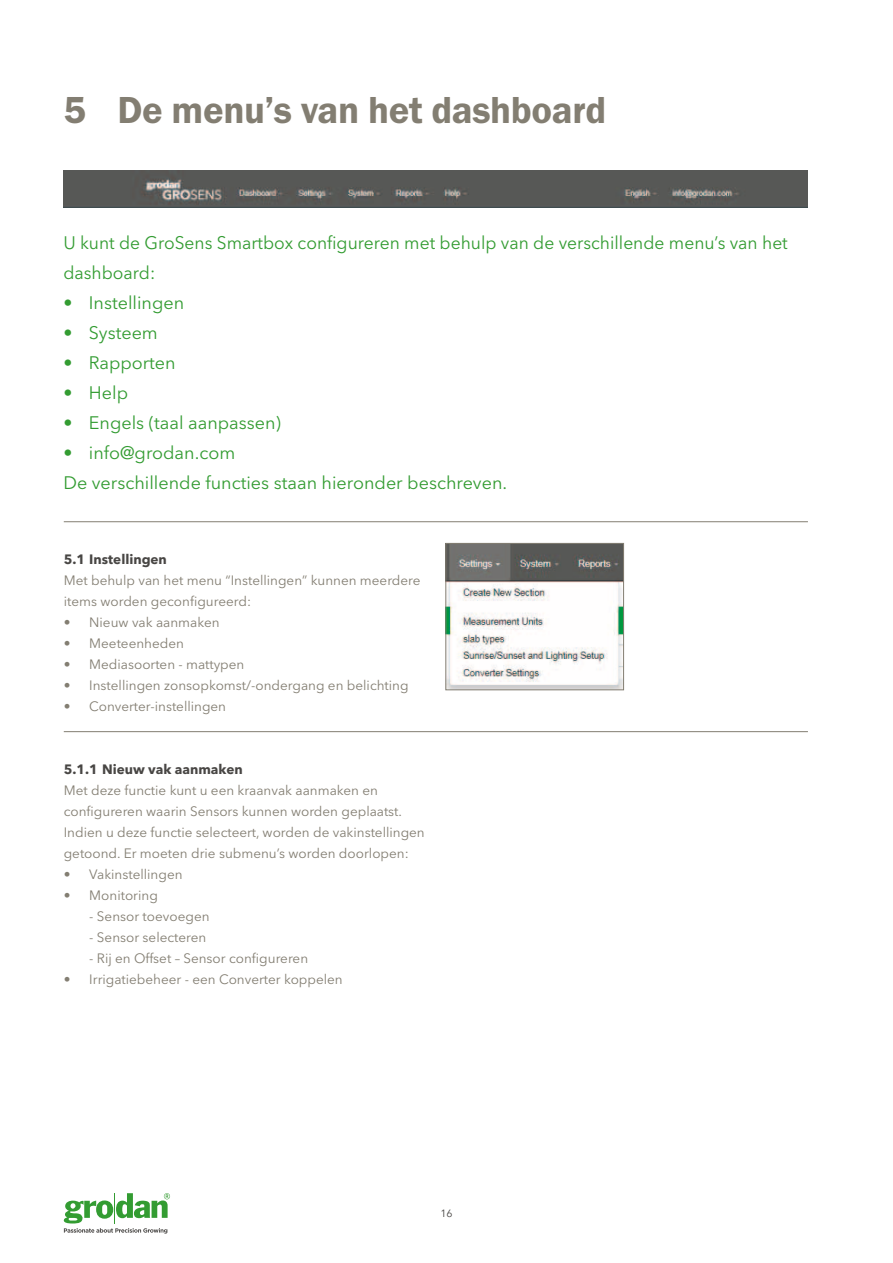
<style>
.page{position:relative;width:893px;height:1263px;background:#fff}
.page>*{position:absolute;margin:0;border:0;box-sizing:border-box;transform-origin:0 0}
.t1{font:39px "Franklin Got TOT Dem";letter-spacing:-.01em;color:#837e72}
.t2{font:18px/30px "Avenir Next LT Pro";color:#339c32}
.t3{font:13.5px/21px "Avenir Next LT Pro";color:#837e72}
.t4{font:700 13.5px "Avenir Next LT Pro";color:#484644}
.t5{font:10.5px "Avenir Next LT Pro";color:#484644}
</style>
<div class="page">
<svg style="left:64px;top:1193px;width:106px;height:40px"></svg>
<img style="left:63px;top:171px;width:745px;height:36px">
<img style="left:448px;top:545px;width:174px;height:143px">
<div style="left:446px;top:543px;width:178px;height:147px;border:1px solid #837e72"></div>
<hr style="left:64px;top:521px;width:744px;height:1px;background:#837e72">
<hr style="left:64px;top:731px;width:744px;height:1px;background:#837e72">
<h1 class="t1" style="left:63px;top:86px;width:544px">5 De menu’s van het dashboard</h1>
<h2 class="t2" style="left:63px;top:228px;width:726px">U kunt de GroSens Smartbox configureren met behulp van de verschillende menu’s van het dashboard:</h2>
<h2 class="t2" style="left:63px;top:288px;width:122px">• Instellingen</h2>
<h2 class="t2" style="left:63px;top:318px;width:96px">• Systeem</h2>
<h2 class="t2" style="left:63px;top:348px;width:114px">• Rapporten</h2>
<h2 class="t2" style="left:63px;top:378px;width:66px">• Help</h2>
<h2 class="t2" style="left:63px;top:408px;width:219px">• Engels (taal aanpassen)</h2>
<h2 class="t2" style="left:63px;top:438px;width:445px">• info@grodan.com<br>De verschillende functies staan hieronder beschreven.</h2>
<p class="t4" style="left:64px;top:551px;width:105px">5.1 Instellingen</p>
<p class="t3" style="left:64px;top:570px;width:358px">Met behulp van het menu “Instellingen” kunnen meerdere items worden geconfigureerd:</p>
<p class="t3" style="left:64px;top:612px;width:157px">• Nieuw vak aanmaken</p>
<p class="t3" style="left:64px;top:633px;width:122px">• Meeteenheden</p>
<p class="t3" style="left:64px;top:654px;width:182px">• Mediasoorten - mattypen</p>
<p class="t3" style="left:64px;top:675px;width:346px">• Instellingen zonsopkomst/-ondergang en belichting</p>
<p class="t3" style="left:64px;top:696px;width:164px">• Converter-instellingen</p>
<p class="t4" style="left:64px;top:761px;width:180px">5.1.1 Nieuw vak aanmaken</p>
<p class="t3" style="left:64px;top:780px;width:363px">Met deze functie kunt u een kraanvak aanmaken en configureren waarin Sensors kunnen worden geplaatst.<br>Indien u deze functie selecteert, worden de vakinstellingen getoond. Er moeten drie submenu’s worden doorlopen:</p>
<p class="t3" style="left:64px;top:864px;width:120px">• Vakinstellingen</p>
<p class="t3" style="left:64px;top:885px;width:96px">• Monitoring</p>
<p class="t3" style="left:89px;top:906px;width:122px">- Sensor toevoegen</p>
<p class="t3" style="left:89px;top:927px;width:119px">- Sensor selecteren</p>
<p class="t3" style="left:89px;top:948px;width:220px">- Rij en Offset – Sensor configureren</p>
<p class="t3" style="left:64px;top:969px;width:280px">• Irrigatiebeheer - een Converter koppelen</p>
<p class="t5" style="left:440px;top:1207px;width:14px">16</p>
</div>
